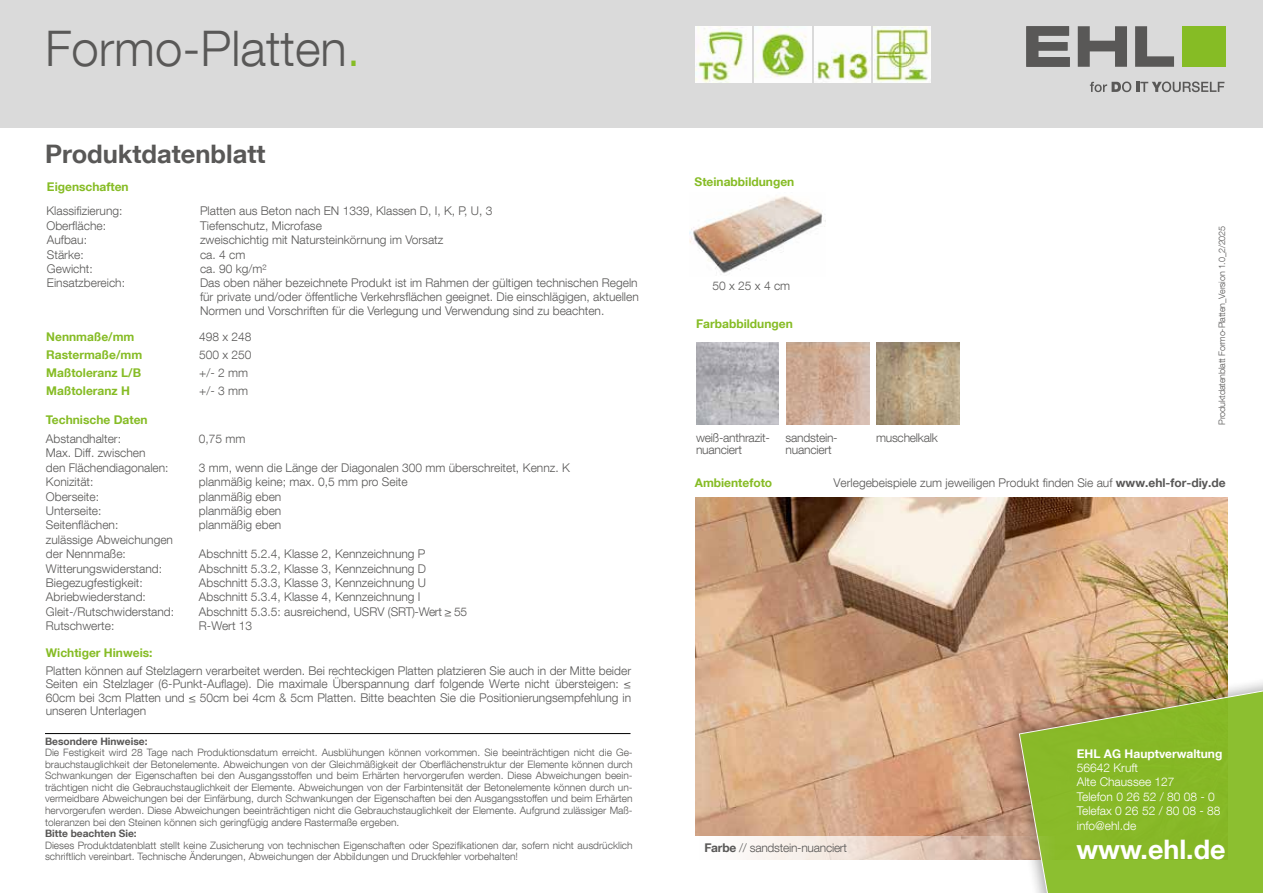
<style>
.page{position:relative;width:1263px;height:893px;background:#fff}
.page>*{position:absolute;margin:0;border:0;box-sizing:border-box;transform-origin:0 0}
.t1{font:300 49.05px "Helvetica Neue LT Com";color:#595857}
.t2{font:700 26.85px "Helvetica Neue LT Com";color:#fff}
.t3{font:700 25.5px "Helvetica Neue LT Com";color:#595857}
.t4{font:300 12px/18px "Helvetica Neue LT Com";color:#595857}
.t5{font:700 12px/18px "Helvetica Neue LT Com";color:#86bc25}
.t6{font:300 12px/12px "Helvetica Neue LT Com";letter-spacing:-.02em;color:#595857}
.t7{font:300 12px/14.4px "Helvetica Neue LT Com";color:#fff}
.t8{font:700 12px "Helvetica Neue LT Com";color:#fff}
.t9{font:300 10.2px/11.6px "Helvetica Neue LT Com";color:#595857;text-align:justify}
.t10{font:700 10.2px "Helvetica Neue LT Com";color:#595857}
.t11{font:300 9px "Helvetica Neue LT Com";letter-spacing:-.02em;color:#595857}
.s1{color:#86bc25}
.s2{font-weight:700}
</style>
<div class="page">
<hr style="left:45px;top:733px;width:585px;height:1px;background:#000">
<img style="left:695px;top:497px;width:532px;height:339px">
<div style="left:0;top:0;width:1263px;height:128px;background:#dadada"></div>
<div style="left:1003px;top:671px;width:260px;height:222px;background:#000;opacity:.35"></div>
<svg style="left:1018px;top:684px;width:245px;height:209px;background:#93b63a"></svg>
<svg style="left:746px;top:836px;width:308px;height:24px;background:#e0cebc"></svg>
<svg style="left:1026px;top:26px;width:44px;height:41px"></svg>
<svg style="left:1078px;top:26px;width:49px;height:41px"></svg>
<svg style="left:1135px;top:26px;width:39px;height:41px"></svg>
<div style="left:1182px;top:26px;width:43px;height:41px;background:#86bc25"></div>
<svg style="left:1090px;top:82px;width:134px;height:10px"></svg>
<img style="left:814px;top:26px;width:56px;height:56px">
<img style="left:695px;top:26px;width:56px;height:56px">
<img style="left:755px;top:26px;width:56px;height:56px">
<img style="left:874px;top:26px;width:56px;height:56px">
<img style="left:690px;top:196px;width:136px;height:79px">
<img style="left:696px;top:342px;width:83px;height:83px">
<img style="left:786px;top:342px;width:83px;height:83px">
<img style="left:876px;top:342px;width:83px;height:83px">
<h1 class="t1" style="left:45px;top:19px;width:317px">Formo-Platten<span class="s1">.</span></h1>
<h3 class="t3" style="left:45px;top:138px;width:222px">Produktdatenblatt</h3>
<p class="t5" style="left:47px;top:177px;width:83px">Eigenschaften</p>
<p class="t4" style="left:46px;top:202px;width:77px">Klassifizierung:</p>
<p class="t4" style="left:200px;top:202px;width:294px">Platten aus Beton nach EN 1339, Klassen D, I, K, P, U, 3</p>
<p class="t4" style="left:46px;top:216px;width:61px">Oberfläche:</p>
<p class="t4" style="left:200px;top:216px;width:123px">Tiefenschutz, Microfase</p>
<p class="t4" style="left:47px;top:231px;width:42px">Aufbau:</p>
<p class="t4" style="left:200px;top:231px;width:245px">zweischichtig mit Natursteinkörnung im Vorsatz</p>
<p class="t4" style="left:47px;top:245px;width:38px">Stärke:</p>
<p class="t4" style="left:200px;top:245px;width:47px">ca. 4 cm</p>
<p class="t4" style="left:47px;top:259px;width:47px">Gewicht:</p>
<p class="t4" style="left:200px;top:259px;width:68px">ca. 90 kg/m²</p>
<p class="t4" style="left:47px;top:274px;width:80px">Einsatzbereich:</p>
<p class="t4" style="left:200px;top:276px;width:440px;line-height:13.8px;text-align:justify">Das oben näher bezeichnete Produkt ist im Rahmen der gültigen technischen Regeln für private und/oder öffentliche Verkehrsflächen geeignet. Die einschlägigen, aktuellen Normen und Vorschriften für die Verlegung und Verwendung sind zu beachten.</p>
<p class="t4" style="left:199px;top:327px;width:54px">498 x 248<br>500 x 250 +/- 2 mm +/- 3 mm</p>
<p class="t5" style="left:46px;top:327px;width:97px">Nennmaße/mm<br>Rastermaße/mm<br>Maßtoleranz L/B<br>Maßtoleranz H</p>
<p class="t5" style="left:46px;top:410px;width:103px">Technische Daten</p>
<p class="t4" style="left:46px;top:429px;width:77px">Abstandhalter:</p>
<p class="t4" style="left:199px;top:429px;width:48px">0,75 mm</p>
<p class="t4" style="left:46px;top:446px;width:124px;line-height:14.4px">Max. Diff. zwischen<br>den Flächendiagonalen:</p>
<p class="t4" style="left:199px;top:458px;width:372px">3 mm, wenn die Länge der Diagonalen 300 mm überschreitet, Kennz. K</p>
<p class="t4" style="left:46px;top:473px;width:49px">Konizität:</p>
<p class="t4" style="left:199px;top:473px;width:210px">planmäßig keine; max. 0,5 mm pro Seite</p>
<p class="t4" style="left:46px;top:487px;width:55px">Oberseite:</p>
<p class="t4" style="left:199px;top:487px;width:84px">planmäßig eben</p>
<p class="t4" style="left:46px;top:501px;width:57px">Unterseite:</p>
<p class="t4" style="left:199px;top:501px;width:84px">planmäßig eben</p>
<p class="t4" style="left:46px;top:516px;width:74px">Seitenflächen:</p>
<p class="t4" style="left:199px;top:516px;width:84px">planmäßig eben</p>
<p class="t4" style="left:46px;top:532px;width:129px;line-height:14.4px">zulässige Abweichungen der Nennmaße:</p>
<p class="t4" style="left:199px;top:545px;width:228px">Abschnitt 5.2.4, Klasse 2, Kennzeichnung P</p>
<p class="t4" style="left:46px;top:559px;width:118px">Witterungswiderstand:</p>
<p class="t4" style="left:199px;top:559px;width:229px">Abschnitt 5.3.2, Klasse 3, Kennzeichnung D</p>
<p class="t4" style="left:46px;top:573px;width:98px">Biegezugfestigkeit:</p>
<p class="t4" style="left:199px;top:573px;width:229px">Abschnitt 5.3.3, Klasse 3, Kennzeichnung U</p>
<p class="t4" style="left:46px;top:588px;width:102px">Abriebwiederstand:</p>
<p class="t4" style="left:199px;top:588px;width:223px">Abschnitt 5.3.4, Klasse 4, Kennzeichnung I</p>
<p class="t4" style="left:46px;top:602px;width:130px">Gleit-/Rutschwiderstand:</p>
<p class="t4" style="left:199px;top:602px;width:270px">Abschnitt 5.3.5: ausreichend, USRV (SRT)-Wert ≥ 55</p>
<p class="t4" style="left:46px;top:617px;width:70px">Rutschwerte:</p>
<p class="t4" style="left:199px;top:617px;width:55px">R-Wert 13</p>
<p class="t5" style="left:46px;top:643px;width:108px">Wichtiger Hinweis:</p>
<p class="t4" style="left:46px;top:663px;width:587px;line-height:13.5px;text-align:justify">Platten können auf Stelzlagern verarbeitet werden. Bei rechteckigen Platten platzieren Sie auch in der Mitte beider Seiten ein Stelzlager (6-Punkt-Auflage). Die maximale Überspannung darf folgende Werte nicht übersteigen: ≤ 60cm bei 3cm Platten und ≤ 50cm bei 4cm &amp; 5cm Platten. Bitte beachten Sie die Positionierungsempfehlung in unseren Unterlagen</p>
<p class="t10" style="left:45px;top:735px;width:104px">Besondere Hinweise:</p>
<p class="t9" style="left:45px;top:747px;width:589px">Die Festigkeit wird 28 Tage nach Produktionsdatum erreicht. Ausblühungen können vorkommen. Sie beeinträchtigen nicht die Ge&shy;brauchstauglichkeit der Betonelemente. Abweichungen von der Gleichmäßigkeit der Oberflächenstruktur der Elemente können durch Schwankungen der Eigenschaften bei den Ausgangsstoffen und beim Erhärten hervorgerufen werden. Diese Abweichungen beein&shy;trächtigen nicht die Gebrauchstauglichkeit der Elemente. Abweichungen von der Farbintensität der Betonelemente können durch un&shy;vermeidbare Abweichungen bei der Einfärbung, durch Schwankungen der Eigenschaften bei den Ausgangsstoffen und beim Erhärten hervorgerufen werden. Diese Abweichungen beeinträchtigen nicht die Gebrauchstauglichkeit der Elemente. Aufgrund zulässiger Maß&shy;toleranzen bei den Steinen können sich geringfügig andere Rastermaße ergeben.</p>
<p class="t10" style="left:45px;top:827px;width:93px">Bitte beachten Sie:</p>
<p class="t9" style="left:45px;top:839px;width:589px">Dieses Produktdatenblatt stellt keine Zusicherung von technischen Eigenschaften oder Spezifikationen dar, sofern nicht ausdrücklich schriftlich vereinbart. Technische Änderungen, Abweichungen der Abbildungen und Druckfehler vorbehalten!</p>
<p class="t5" style="left:695px;top:173px;width:101px">Steinabbildungen</p>
<p class="t4" style="left:712px;top:276px;width:79px">50 x 25 x 4 cm</p>
<p class="t5" style="left:696px;top:314px;width:98px">Farbabbildungen</p>
<p class="t6" style="left:696px;top:431px;width:75px">weiß-anthrazit&shy;nuanciert</p>
<p class="t6" style="left:786px;top:431px;width:54px">sandstein&shy;nuanciert</p>
<p class="t6" style="left:876px;top:431px;width:63px">muschelkalk</p>
<p class="t11" style="left:1216px;top:424px;width:200px;rotate:-90deg">Produktdatenblatt Formo-Platten_Version 1.0_2/2025</p>
<p class="t5" style="left:695px;top:473px;width:79px">Ambientefoto</p>
<p class="t4" style="left:833px;top:473px;width:394px">Verlegebeispiele zum jeweiligen Produkt finden Sie auf <span class="s2">www.ehl-for-diy.de</span></p>
<p class="t6" style="left:704px;top:841px;width:144px"><span class="s2">Farbe</span> // sandstein-nuanciert</p>
<p class="t8" style="left:1077px;top:746px;width:147px">EHL AG Hauptverwaltung</p>
<p class="t7" style="left:1077px;top:760px;width:145px">56642 Kruft<br>Alte Chaussee 127<br>Telefon 0 26 52 / 80 08 - 0<br>Telefax 0 26 52 / 80 08 - 88 info@ehl.de</p>
<h2 class="t2" style="left:1076px;top:832px;width:151px">www.ehl.de</h2>
</div>
